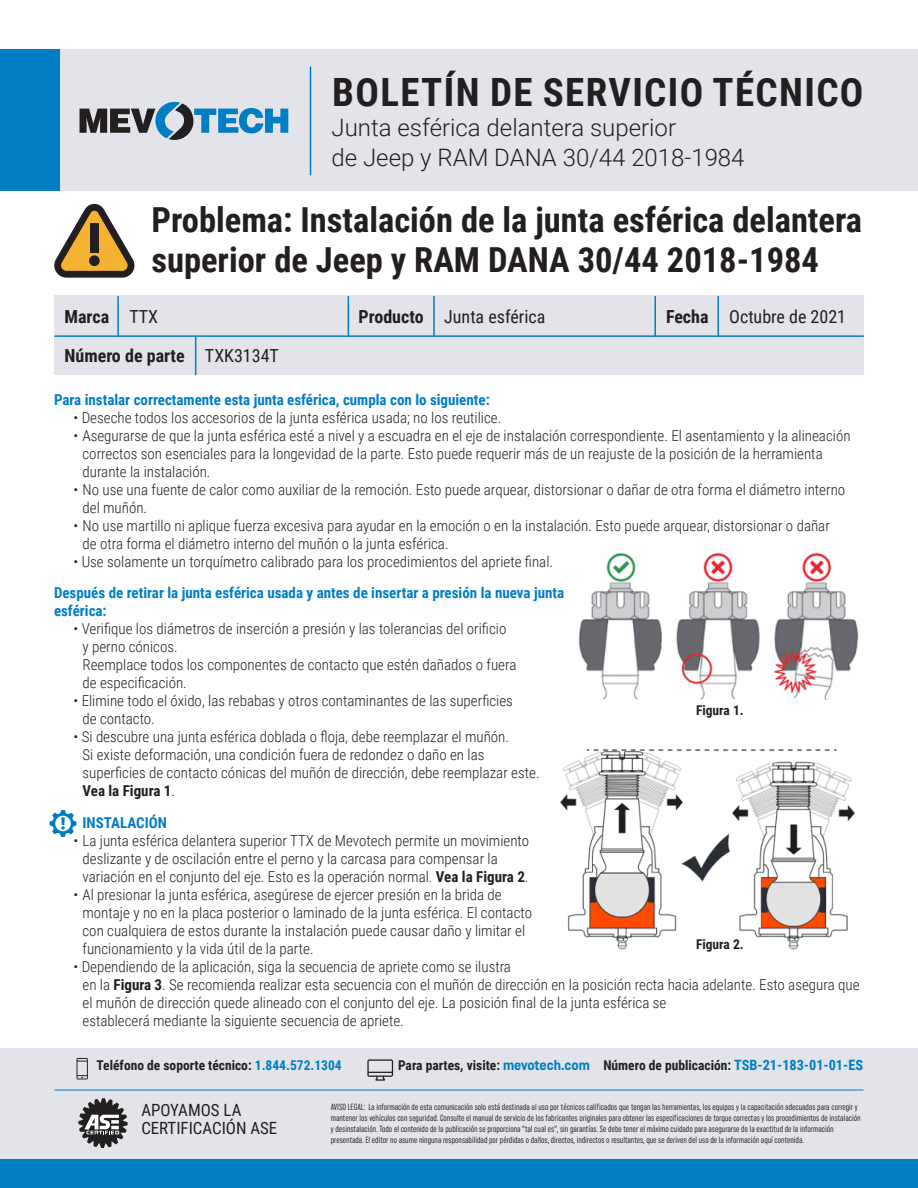
<style>
.page{position:relative;width:918px;height:1188px;background:#fff}
.page>*{position:absolute;margin:0;border:0;box-sizing:border-box;transform-origin:0 0}
.t1{font:700 39px "Roboto Condensed";letter-spacing:.035em;color:#231f20}
.t2{font:700 34.5px/40.5px "Roboto Condensed";color:#231f20}
.t3{font:300 24px "Roboto";color:#231f20}
.t4{font:18px "Roboto Condensed";color:#231f20}
.t5{font:700 18px "Roboto Condensed";color:#231f20}
.t6{font:16.8px/18px "Roboto Condensed";color:#231f20}
.Basic_Body{font:300 15px/18px "Roboto Condensed";color:#231f20}
.Basic_Body-2{font:700 15px/18px "Roboto Condensed";color:#007ec4}
.Basic_Body-3{font:700 13.5px "Roboto Condensed";color:#231f20}
.t7{font:extra-condensed 9px/10.8px "Uniform";color:#231f20}
.s1{font-weight:400}
.s2{font-weight:700}
.s3{color:#007ec4}
.s4{font-family:"Uniform Condensed";font-size:14.25px;color:#007ec4}
.s5{font-size:14.25px;color:#007ec4}
</style>
<div class="page">
<div style="left:54px;top:296px;width:810px;height:79px;background:#e2e4e9"></div>
<hr style="left:348px;top:297px;width:1px;height:39px;background:#007ec4">
<hr style="left:654px;top:297px;width:2px;height:39px;background:#007ec4">
<hr style="left:433px;top:297px;width:2px;height:39px;background:#007ec4">
<hr style="left:717px;top:297px;width:2px;height:39px;background:#007ec4">
<hr style="left:117px;top:297px;width:2px;height:39px;background:#007ec4">
<hr style="left:55px;top:335px;width:808px;height:2px;background:#007ec4">
<hr style="left:195px;top:337px;width:1px;height:38px;background:#007ec4">
<div style="left:0;top:1049px;width:918px;height:139px;background:#e2e4e9"></div>
<div style="left:0;top:1160px;width:918px;height:28px;background:#007ec4"></div>
<svg style="left:78px;top:1098px;width:50px;height:50px"></svg>
<svg style="left:76px;top:1058px;width:12px;height:21px"></svg>
<svg style="left:367px;top:1059px;width:26px;height:22px"></svg>
<hr style="left:55px;top:1090px;width:808px;height:1px;background:#007ec4">
<svg style="left:49px;top:810px;width:28px;height:27px"></svg>
<img style="left:578px;top:552px;width:281px;height:147px">
<img style="left:560px;top:749px;width:295px;height:201px">
<div style="left:667px;top:939px;width:106px;height:31px;background:#fff"></div>
<div style="left:50px;top:50px;width:868px;height:141px;background:#e2e4e9"></div>
<div style="left:0;top:50px;width:59px;height:141px;background:#007ec4"></div>
<hr style="left:310px;top:67px;width:1px;height:108px;background:#007ec4">
<svg style="left:80px;top:102px;width:208px;height:38px"></svg>
<svg style="left:54px;top:204px;width:81px;height:74px"></svg>
<div style="left:90px;top:224px;width:8px;height:29px;background:#231f20"></div>
<div style="left:89px;top:255px;width:11px;height:11px;background:#231f20;border-radius:50%"></div>
<p class="t1" style="left:332px;top:65px;width:533px">BOLETÍN DE SERVICIO TÉCNICO</p>
<p class="t3" style="left:332px;top:111px;width:346px">Junta esférica delantera superior</p>
<p class="t3" style="left:332px;top:141px;width:415px">de Jeep y RAM DANA 30/44 2018-1984</p>
<p class="t2" style="left:151px;top:198px;width:712px">Problema: Instalación de la junta esférica delantera superior de Jeep y RAM DANA 30/44 2018-1984</p>
<p class="t5" style="left:64px;top:304px;width:95px">Marca <span class="s1">TTX</span></p>
<p class="t4" style="left:358px;top:304px;width:188px"><span class="s2">Producto</span> Junta esférica</p>
<p class="t4" style="left:666px;top:304px;width:182px"><span class="s2">Fecha</span> Octubre de 2021</p>
<p class="t5" style="left:64px;top:343px;width:216px">Número de parte <span class="s1">TXK3134T</span></p>
<p class="Basic_Body-2" style="left:54px;top:390px;width:437px">Para instalar correctamente esta junta esférica, cumpla con lo siguiente:</p>
<p class="Basic_Body" style="left:74px;top:408px;width:429px">• Deseche todos los accesorios de la junta esférica usada; no los reutilice.</p>
<p class="Basic_Body" style="left:82px;top:426px;width:770px;text-indent:-9px">• Asegurarse de que la junta esférica esté a nivel y a escuadra en el eje de instalación correspondiente. El asentamiento y la alineación correctos son esenciales para la longevidad de la parte. Esto puede requerir más de un reajuste de la posición de la herramienta durante la instalación.</p>
<p class="Basic_Body" style="left:82px;top:480px;width:764px;text-indent:-9px">• No use una fuente de calor como auxiliar de la remoción. Esto puede arquear, distorsionar o dañar de otra forma el diámetro interno del muñón.</p>
<p class="Basic_Body" style="left:82px;top:516px;width:749px;text-indent:-9px">• No use martillo ni aplique fuerza excesiva para ayudar en la emoción o en la instalación. Esto puede arquear, distorsionar o dañar de otra forma el diámetro interno del muñón o la junta esférica.</p>
<p class="Basic_Body" style="left:74px;top:552px;width:481px">• Use solamente un torquímetro calibrado para los procedimientos del apriete final.</p>
<p class="Basic_Body-2" style="left:54px;top:583px;width:512px">Después de retirar la junta esférica usada y antes de insertar a presión la nueva junta esférica:</p>
<p class="Basic_Body" style="left:82px;top:619px;width:435px;text-indent:-9px">• Verifique los diámetros de inserción a presión y las tolerancias del orificio<br>y perno cónicos.<br>Reemplace todos los componentes de contacto que estén dañados o fuera de especificación.</p>
<p class="Basic_Body" style="left:82px;top:691px;width:432px;text-indent:-9px">• Elimine todo el óxido, las rebabas y otros contaminantes de las superficies de contacto.</p>
<p class="Basic_Body" style="left:82px;top:727px;width:459px;text-indent:-9px">• Si descubre una junta esférica doblada o floja, debe reemplazar el muñón.<br>Si existe deformación, una condición fuera de redondez o daño en las superficies de contacto cónicas del muñón de dirección, debe reemplazar este.<br><span class="s2">Vea la Figura 1</span>.</p>
<p class="Basic_Body-2" style="left:82px;top:813px;width:86px">INSTALACIÓN</p>
<p class="Basic_Body" style="left:82px;top:831px;width:448px;text-indent:-9px">• La junta esférica delantera superior TTX de Mevotech permite un movimiento deslizante y de oscilación entre el perno y la carcasa para compensar la variación en el conjunto del eje. Esto es la operación normal. <span class="s2">Vea la Figura 2</span>.</p>
<p class="Basic_Body" style="left:82px;top:885px;width:451px;text-indent:-9px">• Al presionar la junta esférica, asegúrese de ejercer presión en la brida de montaje y no en la placa posterior o laminado de la junta esférica. El contacto con cualquiera de estos durante la instalación puede causar daño y limitar el funcionamiento y la vida útil de la parte.</p>
<p class="Basic_Body" style="left:82px;top:957px;width:779px;text-indent:-9px">• Dependiendo de la aplicación, siga la secuencia de apriete como se ilustra<br>en la <span class="s2">Figura 3</span>. Se recomienda realizar esta secuencia con el muñón de dirección en la posición recta hacia adelante. Esto asegura que el muñón de dirección quede alineado con el conjunto del eje. La posición final de la junta esférica se<br>establecerá mediante la siguiente secuencia de apriete.</p>
<p class="Basic_Body-3" style="left:696px;top:701px;width:49px">Figura 1.</p>
<p class="Basic_Body-3" style="left:696px;top:935px;width:49px">Figura 2.</p>
<p class="Basic_Body-3" style="left:97px;top:1055px;width:247px">Teléfono de soporte técnico: <span class="s3">1.844.572.1304</span></p>
<p class="Basic_Body-3" style="left:398px;top:1055px;width:467px">Para partes, visite: <span class="s4">mevotech.com</span> Número de publicación: <span class="s5">TSB-21-183-01-01-ES</span></p>
<p class="t6" style="left:141px;top:1101px;width:137px">APOYAMOS LA<br>CERTIFICACIÓN ASE</p>
<p class="t7" style="left:331px;top:1102px;width:531px">AVISO LEGAL: La información de esta comunicación solo está destinada al uso por técnicos calificados que tengan las herramientas, los equipos y la capacitación adecuados para corregir y mantener los vehículos con seguridad. Consulte el manual de servicio de los fabricantes originales para obtener las especificaciones de torque correctas y los procedimientos de instalación y desinstalación. Todo el contenido de la publicación se proporciona “tal cual es”, sin garantías. Se debe tener el máximo cuidado para asegurarse de la exactitud de la información presentada. El editor no asume ninguna responsabilidad por pérdidas o daños, directos, indirectos o resultantes, que se deriven del uso de la información aquí contenida.</p>
</div>
